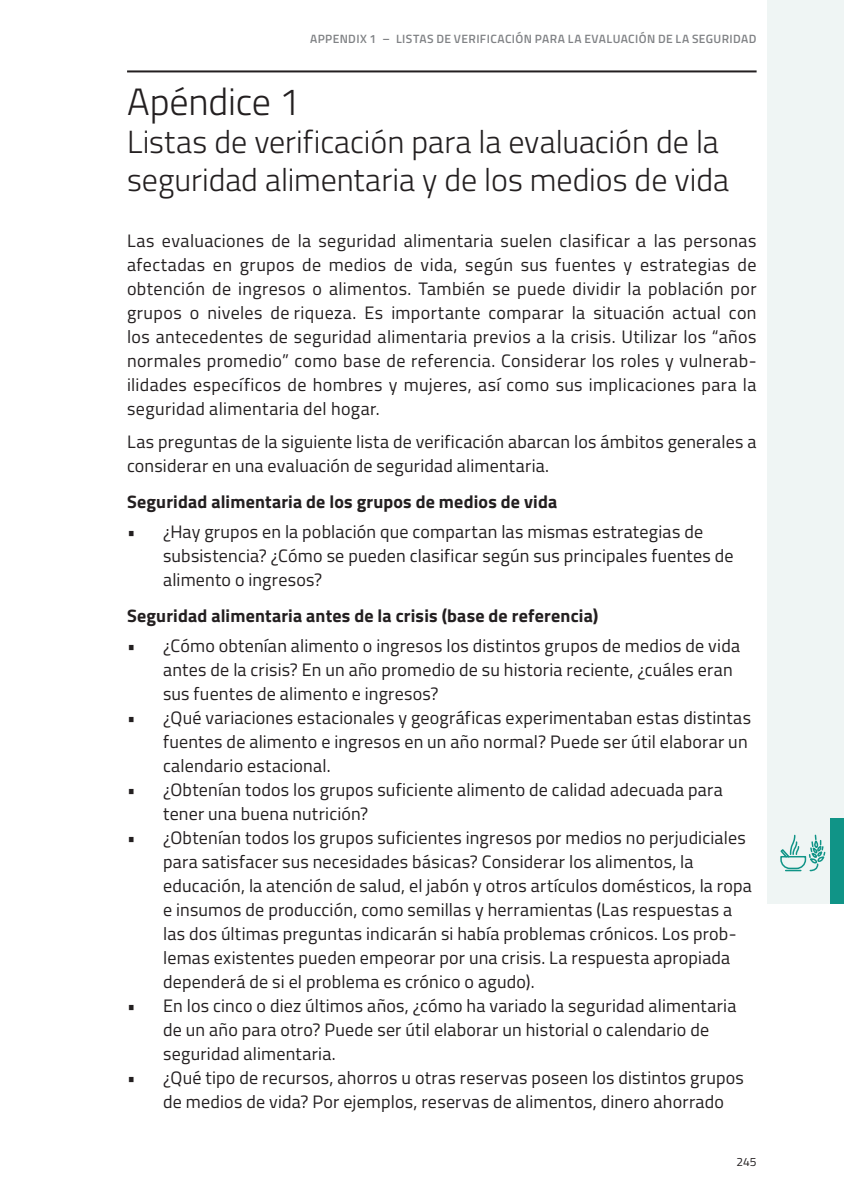
<style>
.page{position:relative;width:844px;height:1196px;background:#fff}
.page>*{position:absolute;margin:0;border:0;box-sizing:border-box;transform-origin:0 0}
.t1{font:300 38px "Titillium Web";letter-spacing:-.005em;color:#231f20}
.t2{font:300 32px/38px "Titillium Web";color:#231f20}
.t3{font:18px/24px "Titillium Web";letter-spacing:.01em;color:#231f20}
.t4{font:700 18px "Titillium Web";letter-spacing:.01em;color:#231f20}
.t5{font:600 12px "Titillium Web";letter-spacing:.035em;color:#808285}
.t6{font:12px "Titillium Web";color:#231f20}
</style>
<div class="page">
<div style="left:768px;top:0;width:76px;height:903px;background:#eff5f4"></div>
<svg style="left:780px;top:834px;width:46px;height:37px"></svg>
<div style="left:830px;top:818px;width:14px;height:85px;background:#109487"></div>
<hr style="left:127px;top:70px;width:629px;height:2px;background:#231f20">
<p class="t5" style="left:310px;top:30px;width:448px">APPENDIX 1 – LISTAS DE VERIFICACIÓN PARA LA EVALUACIÓN DE LA SEGURIDAD</p>
<h1 class="t1" style="left:127px;top:72px;width:175px">Apéndice 1</h1>
<h2 class="t2" style="left:127px;top:122px;width:603px">Listas de verificación para la evaluación de la seguridad alimentaria y de los medios de vida</h2>
<p class="t3" style="left:127px;top:228px;width:631px;text-align:justify">Las evaluaciones de la seguridad alimentaria suelen clasificar a las personas afectadas en grupos de medios de vida, según sus fuentes y estrategias de obtención de ingresos o alimentos. También se puede dividir la población por grupos o niveles de riqueza. Es importante comparar la situación actual con los antecedentes de seguridad alimentaria previos a la crisis. Utilizar los “años normales promedio” como base de referencia. Considerar los roles y vulnerab&shy;ilidades específicos de hombres y mujeres, así como sus implicaciones para la seguridad alimentaria del hogar.</p>
<p class="t3" style="left:127px;top:428px;width:631px">Las preguntas de la siguiente lista de verificación abarcan los ámbitos generales a considerar en una evaluación de seguridad alimentaria.</p>
<p class="t4" style="left:127px;top:487px;width:432px">Seguridad alimentaria de los grupos de medios de vida</p>
<p class="t3" style="left:163px;top:518px;width:572px;text-indent:-36px">• ¿Hay grupos en la población que compartan las mismas estrategias de subsistencia? ¿Cómo se pueden clasificar según sus principales fuentes de alimento o ingresos?</p>
<p class="t4" style="left:127px;top:601px;width:473px">Seguridad alimentaria antes de la crisis (base de referencia)</p>
<p class="t3" style="left:163px;top:632px;width:578px;text-indent:-36px">• ¿Cómo obtenían alimento o ingresos los distintos grupos de medios de vida antes de la crisis? En un año promedio de su historia reciente, ¿cuáles eran sus fuentes de alimento e ingresos?</p>
<p class="t3" style="left:163px;top:704px;width:589px;text-indent:-36px">• ¿Qué variaciones estacionales y geográficas experimentaban estas distintas fuentes de alimento e ingresos en un año normal? Puede ser útil elaborar un calendario estacional.</p>
<p class="t3" style="left:163px;top:776px;width:561px;text-indent:-36px">• ¿Obtenían todos los grupos suficiente alimento de calidad adecuada para tener una buena nutrición?</p>
<p class="t3" style="left:163px;top:824px;width:590px;text-indent:-36px">• ¿Obtenían todos los grupos suficientes ingresos por medios no perjudiciales para satisfacer sus necesidades básicas? Considerar los alimentos, la educación, la atención de salud, el jabón y otros artículos domésticos, la ropa e insumos de producción, como semillas y herramientas (Las respuestas a las dos últimas preguntas indicarán si había problemas crónicos. Los prob&shy;lemas existentes pueden empeorar por una crisis. La respuesta apropiada dependerá de si el problema es crónico o agudo).</p>
<p class="t3" style="left:163px;top:992px;width:575px;text-indent:-36px">• En los cinco o diez últimos años, ¿cómo ha variado la seguridad alimentaria de un año para otro? Puede ser útil elaborar un historial o calendario de seguridad alimentaria.</p>
<p class="t3" style="left:163px;top:1064px;width:582px;text-indent:-36px">• ¿Qué tipo de recursos, ahorros u otras reservas poseen los distintos grupos de medios de vida? Por ejemplos, reservas de alimentos, dinero ahorrado</p>
<p class="t6" style="left:736px;top:1152px;width:22px">245</p>
</div>
